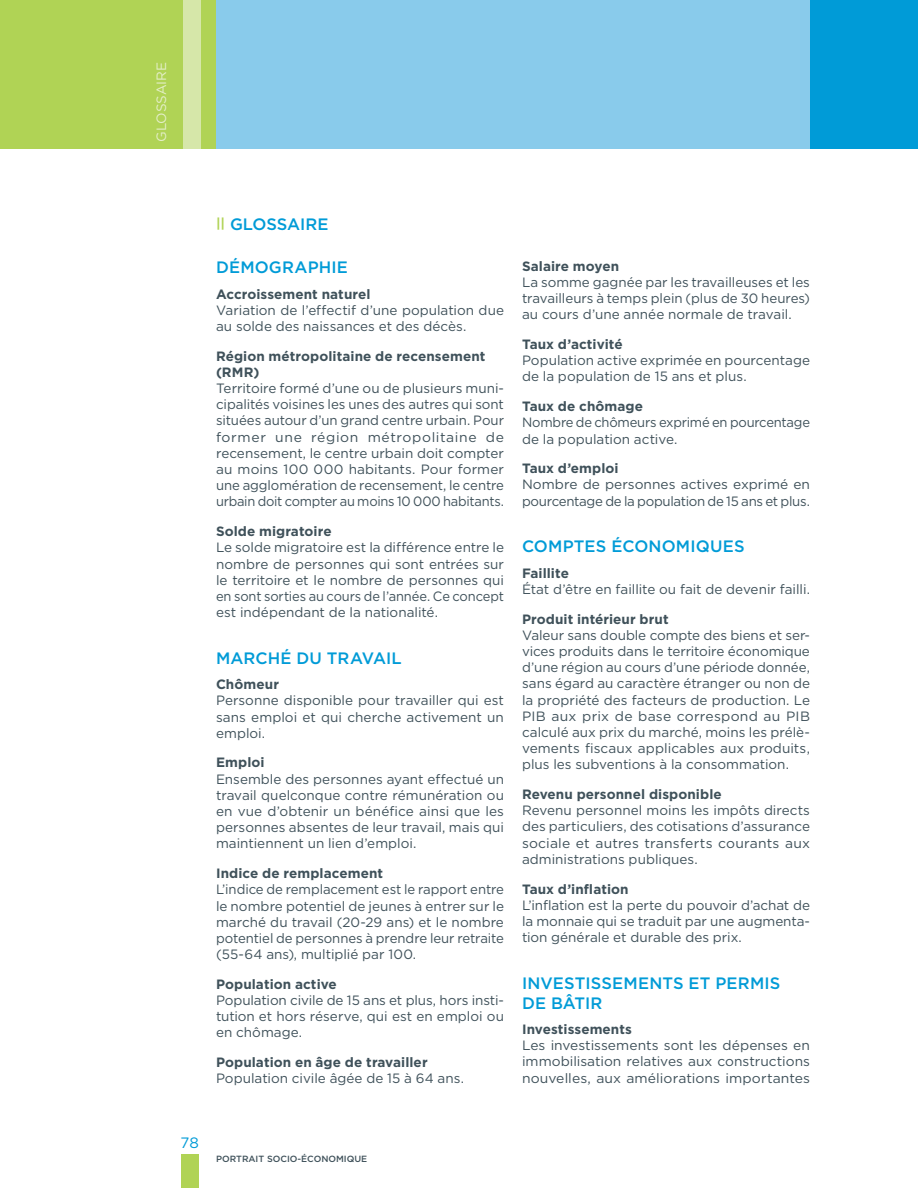
<style>
.page{position:relative;width:918px;height:1188px;background:#fff}
.page>*{position:absolute;margin:0;border:0;box-sizing:border-box;transform-origin:0 0}
.t1{font:500 16.5px "Gotham";color:#009bd7}
.t2{font:15px "Gotham";color:#009bd7}
.t3{font:13.5px/16.2px "Gotham";color:#3f515a;text-align:justify}
.t4{font:700 13.5px/16.2px "Gotham";letter-spacing:.005em;color:#3f515a}
.t5{font:13.5px/16.2px "Gotham";letter-spacing:-.02em;color:#3f515a}
.t6{font:13.5px/16.2px "Gotham";color:#3f515a;scale:.96 1}
.t7{font:13.5px "Gotham";letter-spacing:-.01em;color:#e5efca}
.t8{font:500 9px "Gotham";color:#3f515a}
.s1{font-weight:700;font-size:13.2px;color:#b0d355}
</style>
<div class="page">
<div style="left:0;top:0;width:918px;height:149px;background:#b0d355"></div>
<div style="left:216px;top:0;width:594px;height:149px;background:#89cbeb"></div>
<div style="left:810px;top:0;width:108px;height:149px;background:#009bd7"></div>
<div style="left:181px;top:1154px;width:17px;height:34px;background:#b0d355"></div>
<div style="left:184px;top:0;width:17px;height:149px;background:#d6e7a9"></div>
<p class="t7" style="left:154px;top:142px;width:82px;rotate:-90deg">glossaire</p>
<p class="t1" style="left:216px;top:215px;width:114px"><span class="s1">||</span> GLOSSAIRE</p>
<p class="t1" style="left:216px;top:258px;width:14px">DÉMOGRA</p>
<p class="t1" style="left:308px;top:258px;width:22px">PHIE</p>
<p class="t4" style="left:216px;top:285px;width:156px">Accroissement naturel</p>
<p class="t3" style="left:216px;top:302px;width:289px">Variation de l’effectif d’une population due au solde des naissances et des décès.</p>
<p class="t4" style="left:216px;top:347px;width:271px">Région métropolitaine de recensement (RMR</p>
<p class="t4" style="left:253px;top:364px;width:8px">)</p>
<p class="t3" style="left:216px;top:380px;width:290px">Territoire formé d’une ou de plusieurs muni&shy;cipalités voisines les unes des autres qui sont situées autour d’un grand centre urbain. Pour former une région métropolitaine de recensement, le centre urbain doit compter au moins 100 000 habitants. Pour former une agglomération de recensement, le centre urbain doit compter au moins 10 000 habitants.</p>
<p class="t4" style="left:216px;top:523px;width:117px">Solde migratoire</p>
<p class="t3" style="left:216px;top:539px;width:290px">Le solde migratoire est la différence entre le nombre de personnes qui sont entrées sur le territoire et le nombre de personnes qui en sont sorties au cours de l’année. Ce concept est indépendant de la nationalité.</p>
<p class="t1" style="left:216px;top:649px;width:14px">MARCHÉ</p>
<p class="t1" style="left:296px;top:649px;width:42px">DU TRAVAIL</p>
<p class="t4" style="left:216px;top:676px;width:64px">Chômeur</p>
<p class="t3" style="left:216px;top:692px;width:289px">Personne disponible pour travailler qui est sans emploi et qui cherche activement un emploi.</p>
<p class="t4" style="left:216px;top:754px;width:50px">Emploi</p>
<p class="t3" style="left:216px;top:771px;width:290px">Ensemble des personnes ayant effectué un travail quelconque contre rémunération ou en vue d’obtenir un bénéfice ainsi que les personnes absentes de leur travail, mais qui maintiennent un lien d’emploi.</p>
<p class="t4" style="left:216px;top:865px;width:169px">I ndice de remplacement</p>
<p class="t3" style="left:216px;top:881px;width:290px">L’indice de remplacement est le rapport entre le nombre potentiel de jeunes à entrer sur le marché du travail (20-29 ans) et le nombre potentiel de personnes à prendre leur retraite (55-64 ans), multiplié par 100.</p>
<p class="t4" style="left:216px;top:976px;width:122px">Population active</p>
<p class="t3" style="left:216px;top:992px;width:289px">Population civile de 15 ans et plus, hors insti&shy;tution et hors réserve, qui est en emploi ou en chômage.</p>
<p class="t4" style="left:216px;top:1054px;width:213px">Population en âge de travailler</p>
<p class="t3" style="left:216px;top:1070px;width:248px">Population civile âgée de 15 à 64 ans.</p>
<p class="t4" style="left:522px;top:258px;width:99px">Salaire moyen</p>
<p class="t3" style="left:522px;top:274px;width:289px">La somme gagnée par les travailleuses et les travailleurs à temps plein (plus de 30 heures) au cours d’une année normale de travail.</p>
<p class="t4" style="left:522px;top:336px;width:102px">Taux d’activité</p>
<p class="t3" style="left:522px;top:352px;width:289px">Population active exprimée en pourcentage de la population de 15 ans et plus.</p>
<p class="t4" style="left:522px;top:398px;width:123px">Taux de chômage</p>
<p class="t6" style="left:522px;top:414px;width:301px">Nombre de chômeurs exprimé en pourcentage de la population active.</p>
<p class="t4" style="left:522px;top:460px;width:98px">Taux d’emploi</p>
<p class="t5" style="left:522px;top:476px;width:289px">Nombre de personnes actives exprimé en pourcentage de la population de 15 ans et plus.</p>
<p class="t1" style="left:522px;top:537px;width:14px">COM</p>
<p class="t1" style="left:563px;top:537px;width:23px">PTES</p>
<p class="t1" style="left:611px;top:537px;width:13px">ÉCONOMIQUES</p>
<p class="t4" style="left:522px;top:564px;width:48px">Faillite</p>
<p class="t3" style="left:522px;top:581px;width:287px">État d’être en faillite ou fait de devenir failli.</p>
<p class="t4" style="left:522px;top:610px;width:148px">Produit intérieur brut</p>
<p class="t3" style="left:522px;top:627px;width:290px;text-align:left">Valeur sans double compte des biens et ser&shy;vices produits dans le territoire économique d’une région au cours d’une période donnée, sans égard au caractère étranger ou non de la propriété des facteurs de production. Le PIB aux prix de base correspond au PIB calculé aux prix du marché, moins les prélè&shy;vements fiscaux applicables aux produits, plus les subventions à la consommation.</p>
<p class="t4" style="left:522px;top:786px;width:201px">Revenu personnel disponible</p>
<p class="t3" style="left:522px;top:802px;width:290px">Revenu personnel moins les impôts directs des particuliers, des cotisations d’assurance sociale et autres transferts courants aux administrations publiques.</p>
<p class="t4" style="left:522px;top:880px;width:108px">Taux d’inflation</p>
<p class="t3" style="left:522px;top:897px;width:289px">L’inflation est la perte du pouvoir d’achat de la monnaie qui se traduit par une augmenta&shy;tion générale et durable des prix.</p>
<p class="t1" style="left:522px;top:974px;width:12px">INVESTISSEMENTS</p>
<p class="t1" style="left:689px;top:974px;width:50px">ET PERMIS</p>
<p class="t1" style="left:522px;top:994px;width:63px">DE BÂTIR</p>
<p class="t4" style="left:522px;top:1021px;width:111px">I nvestissements</p>
<p class="t3" style="left:522px;top:1037px;width:290px">Les investissements sont les dépenses en immobilisation relatives aux constructions nouvelles, aux améliorations importantes</p>
<p class="t2" style="left:181px;top:1135px;width:20px">78</p>
<p class="t8" style="left:216px;top:1154px;width:153px">PORTRAIT SOCIO-ÉCONOMIQUE</p>
</div>
